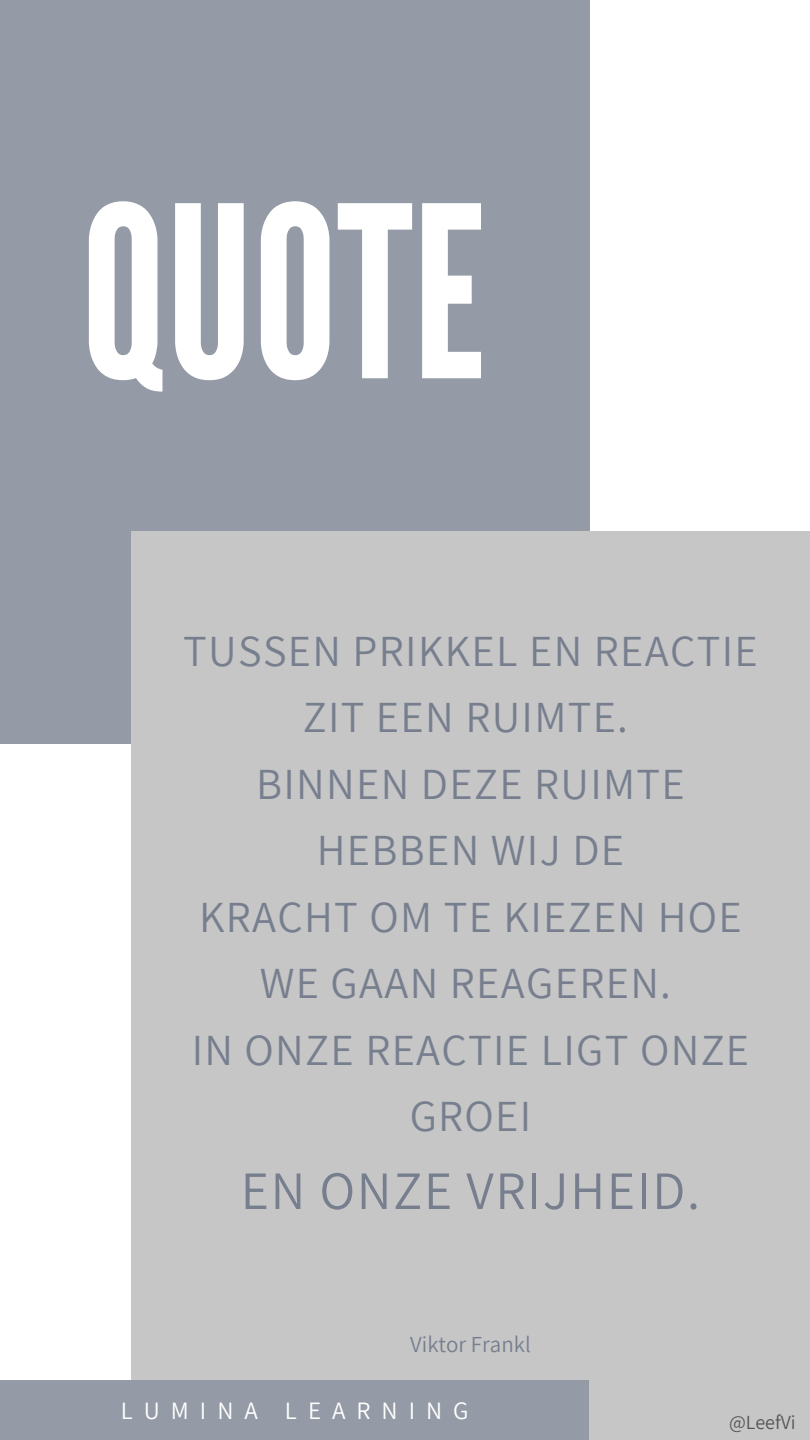
<style>
.page{position:relative;width:810px;height:1440px;background:#fff}
.page>*{position:absolute;margin:0;border:0;box-sizing:border-box;transform-origin:0 0}
.t1{font:238.2px "League Gothic";color:#fff}
.t2{font:54px "Assistant";letter-spacing:.03em;color:#777f8f}
.t3{font:44.4px/66.5px "Assistant";letter-spacing:.03em;color:#777f8f;text-align:center}
.t4{font:25px "Assistant";letter-spacing:.44em;color:#fff}
.t5{font:22.9px "Assistant";color:#777f8f}
.t6{font:20px "Assistant";color:#575757}
</style>
<div class="page">
<div style="left:0;top:0;width:589px;height:743px;background:#949aa6"></div>
<div style="left:131px;top:531px;width:679px;height:909px;background:#c6c6c6"></div>
<div style="left:0;top:1380px;width:588px;height:59px;background:#949aa6"></div>
<h1 class="t1" style="left:81px;top:156px;width:406px">QUOTE</h1>
<p class="t3" style="left:183px;top:616px;width:576px">TUSSEN PRIKKEL EN REACTIE<br>ZIT EEN RUIMTE.<br>BINNEN DEZE RUIMTE<br>HEBBEN WIJ DE<br>KRACHT OM TE KIEZEN HOE<br>WE GAAN REAGEREN.<br>IN ONZE REACTIE LIGT ONZE<br>GROEI</p>
<p class="t2" style="left:241px;top:1154px;width:461px">EN ONZE VRIJHEID.</p>
<p class="t5" style="left:410px;top:1329px;width:122px">Viktor Frankl</p>
<p class="t4" style="left:121px;top:1394px;width:349px">LUMINA LEARNING</p>
<p class="t6" style="left:729px;top:1409px;width:68px">@LeefVi</p>
</div>
